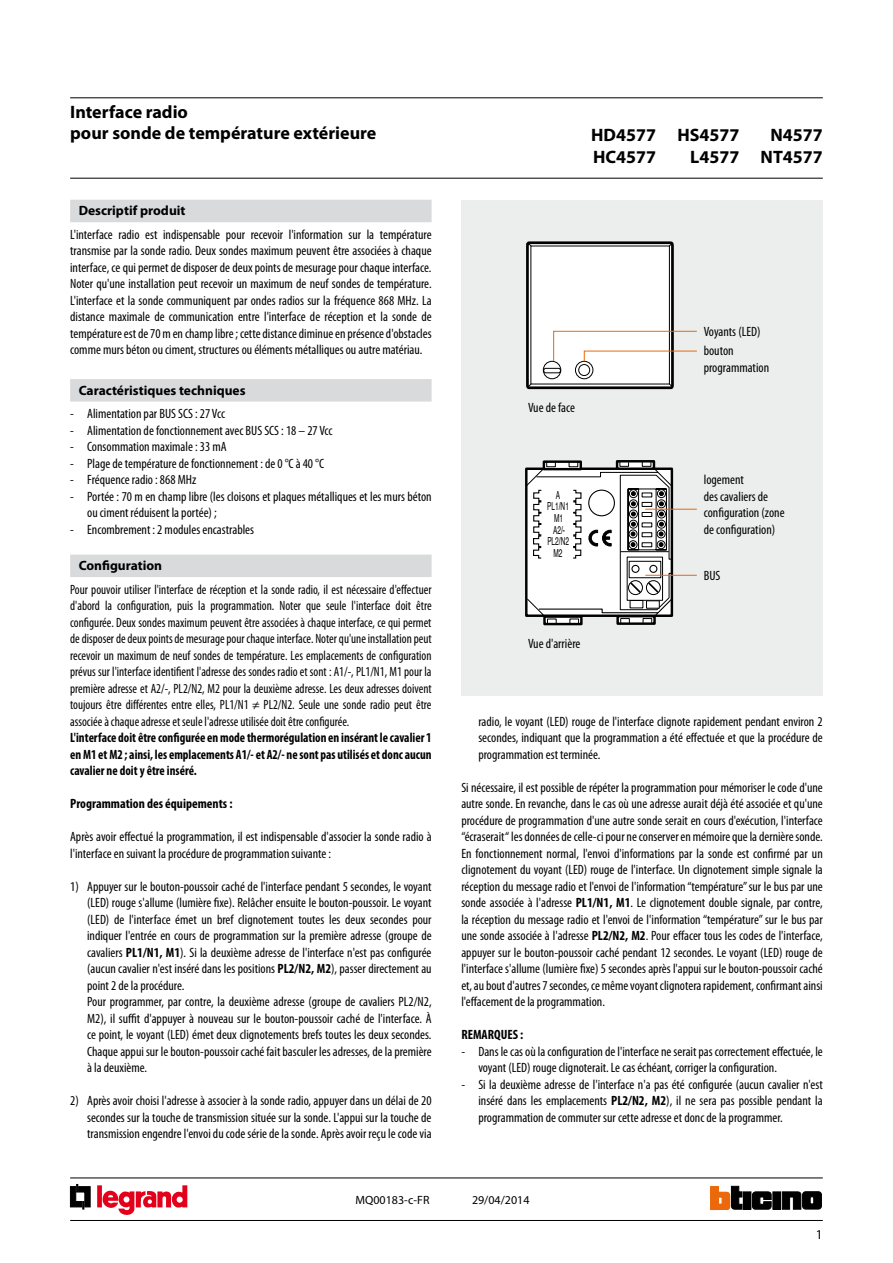
<style>
.page{position:relative;width:893px;height:1263px;background:#fff}
.page>*{position:absolute;margin:0;border:0;box-sizing:border-box;transform-origin:0 0}
.t1{font:700 18px/21.9px "Myriad Pro";color:#000}
.t2{font:condensed 13.5px/16.5px "Myriad Pro";color:#000}
.t3{font:condensed 13.5px/16.5px "Myriad Pro";color:#000;text-align:justify;scale:.94 1}
.t4{font:700 condensed 13.5px/16.5px "Myriad Pro";color:#000;text-align:justify;scale:.94 1}
.t5{font:700 13.5px "Myriad Pro";color:#000}
.t6{font:700 condensed 13.5px "Myriad Pro";color:#000}
.t7{font:13.5px "Myriad Pro";color:#000}
.t8{font:12px "Myriad Pro";color:#000}
.t9{font:11.1px/11.6px "Helvetica";color:#000;text-align:center;scale:.59 1}
.s1{font-weight:700}
</style>
<div class="page">
<hr style="left:70px;top:97px;width:753px;height:1px;background:#000">
<hr style="left:70px;top:178px;width:753px;height:1px;background:#000">
<hr style="left:70px;top:1220px;width:753px;height:1px;background:#000">
<hr style="left:70px;top:1177px;width:753px;height:1px;background:#000">
<div style="left:97px;top:1185px;width:5px;height:22px;background:#e2001a"></div>
<svg style="left:102px;top:1185px;width:85px;height:30px"></svg>
<svg style="left:70px;top:1184px;width:21px;height:25px"></svg>
<div style="left:743px;top:1192px;width:8px;height:17px;background:#000"></div>
<div style="left:773px;top:1192px;width:7px;height:17px;background:#000"></div>
<svg style="left:782px;top:1192px;width:39px;height:17px"></svg>
<svg style="left:710px;top:1186px;width:32px;height:24px"></svg>
<svg style="left:752px;top:1192px;width:19px;height:17px"></svg>
<div style="left:461px;top:200px;width:362px;height:496px;background:#eceded"></div>
<svg style="left:526px;top:241px;width:171px;height:149px;background:#e8e6e5"></svg>
<div style="left:616px;top:460px;width:39px;height:10px;border:2px solid #000"></div>
<svg style="left:525px;top:461px;width:148px;height:164px;background:#ccc"></svg>
<hr style="left:645px;top:509px;width:52px;height:1px;background:#eb690b">
<hr style="left:645px;top:575px;width:52px;height:1px;background:#eb690b">
<div style="left:70px;top:200px;width:362px;height:22px;background:#d9dadb"></div>
<div style="left:70px;top:379px;width:362px;height:23px;background:#d9dadb"></div>
<div style="left:70px;top:555px;width:362px;height:22px;background:#d9dadb"></div>
<h1 class="t1" style="left:70px;top:100px;width:308px">Interface radio<br>pour sonde de température extérieure</h1>
<p class="t5" style="left:79px;top:202px;width:108px">Descriptif produit</p>
<p class="t2" style="left:70px;top:226px;width:363px;text-align:justify">L'interface radio est indispensable pour recevoir l'information sur la température transmise par la sonde radio. Deux sondes maximum peuvent être associées à chaque interface, ce qui permet de disposer de deux points de mesurage pour chaque interface.<br>Noter qu'une installation peut recevoir un maximum de neuf sondes de température.<br>L'interface et la sonde communiquent par ondes radios sur la fréquence 868 MHz. La distance maximale de communication entre l'interface de réception et la sonde de température est de 70 m en champ libre ; cette distance diminue en présence d'obstacles comme murs béton ou ciment, structures ou éléments métalliques ou autre matériau.</p>
<p class="t5" style="left:79px;top:381px;width:168px">Caractéristiques techniques</p>
<p class="t2" style="left:70px;top:405px;width:157px">- Alimentation par BUS SCS : 27 Vcc</p>
<p class="t2" style="left:70px;top:422px;width:264px">- Alimentation de fonctionnement avec BUS SCS : 18 – 27 Vcc</p>
<p class="t2" style="left:70px;top:438px;width:158px">- Consommation maximale : 33 mA</p>
<p class="t2" style="left:70px;top:455px;width:255px">- Plage de température de fonctionnement : de 0 °C à 40 °C</p>
<p class="t2" style="left:70px;top:471px;width:128px">- Fréquence radio : 868 MHz</p>
<p class="t2" style="left:87px;top:488px;width:346px;text-indent:-17px">- Portée : 70 m en champ libre (les cloisons et plaques métalliques et les murs béton ou ciment réduisent la portée) ;</p>
<p class="t2" style="left:70px;top:521px;width:185px">- Encombrement : 2 modules encastrables</p>
<p class="t5" style="left:79px;top:557px;width:85px">Configuration</p>
<p class="t3" style="left:70px;top:581px;width:386px">Pour pouvoir utiliser l'interface de réception et la sonde radio, il est nécessaire d'effectuer d'abord la configuration, puis la programmation. Noter que seule l'interface doit être configurée. Deux sondes maximum peuvent être associées à chaque interface, ce qui permet de disposer de deux points de mesurage pour chaque interface. Noter qu'une installation peut recevoir un maximum de neuf sondes de température. Les emplacements de configuration prévus sur l'interface identifient l'adresse des sondes radio et sont : A1/-, PL1/N1, M1 pour la première adresse et A2/-, PL2/N2, M2 pour la deuxième adresse. Les deux adresses doivent toujours être différentes entre elles, PL1/N1 ≠ PL2/N2. Seule une sonde radio peut être associée à chaque adresse et seule l'adresse utilisée doit être configurée.</p>
<p class="t4" style="left:70px;top:729px;width:386px">L'interface doit être configurée en mode thermorégulation en insérant le cavalier 1 en M1 et M2 ; ainsi, les emplacements A1/- et A2/- ne sont pas utilisés et donc aucun cavalier ne doit y être inséré.</p>
<p class="t6" style="left:70px;top:795px;width:164px">Programmation des équipements :</p>
<p class="t2" style="left:70px;top:828px;width:363px">Après avoir effectué la programmation, il est indispensable d'associer la sonde radio à l'interface en suivant la procédure de programmation suivante :</p>
<p class="t2" style="left:87px;top:878px;width:346px;text-indent:-17px">1) Appuyer sur le bouton-poussoir caché de l'interface pendant 5 secondes, le voyant (LED) rouge s'allume (lumière fixe). Relâcher ensuite le bouton-poussoir. Le voyant (LED) de l'interface émet un bref clignotement toutes les deux secondes pour indiquer l'entrée en cours de programmation sur la première adresse (groupe de cavaliers <span class="s1">PL1/N1, M1</span>). Si la deuxième adresse de l'interface n'est pas configurée (aucun cavalier n'est inséré dans les positions <span class="s1">PL2/N2, M2</span>), passer directement au point 2 de la procédure.<br>Pour programmer, par contre, la deuxième adresse (groupe de cavaliers PL2/N2, M2), il suffit d'appuyer à nouveau sur le bouton-poussoir caché de l'interface. À ce point, le voyant (LED) émet deux clignotements brefs toutes les deux secondes.<br>Chaque appui sur le bouton-poussoir caché fait basculer les adresses, de la première à la deuxième.</p>
<p class="t2" style="left:87px;top:1092px;width:346px;text-align:justify;text-indent:-17px">2) Après avoir choisi l'adresse à associer à la sonde radio, appuyer dans un délai de 20 secondes sur la touche de transmission située sur la sonde. L'appui sur la touche de transmission engendre l'envoi du code série de la sonde. Après avoir reçu le code via</p>
<h1 class="t1" style="left:591px;top:123px;width:66px">HD4577<br>HC4577</h1>
<h1 class="t1" style="left:677px;top:123px;width:64px;text-align:right">HS4577<br>L4577</h1>
<h1 class="t1" style="left:761px;top:123px;width:64px;text-align:center">N4577<br>NT4577</h1>
<p class="t2" style="left:528px;top:399px;width:48px">Vue de face</p>
<p class="t9" style="left:556px;top:488px;width:9px">A</p>
<p class="t9" style="left:547px;top:523px;width:38px">A2/-<br>PL2/N2<br>M2</p>
<p class="t9" style="left:547px;top:500px;width:38px">PL1/N1</p>
<p class="t9" style="left:554px;top:512px;width:17px">M1</p>
<p class="t2" style="left:528px;top:635px;width:54px">Vue d'arrière</p>
<p class="t2" style="left:704px;top:321px;width:58px;line-height:19.8px">Voyants (LED) bouton</p>
<p class="t2" style="left:704px;top:359px;width:67px">programmation</p>
<p class="t2" style="left:704px;top:471px;width:82px">logement<br>des cavaliers de configuration (zone de configuration)</p>
<p class="t2" style="left:704px;top:567px;width:18px">BUS</p>
<p class="t2" style="left:478px;top:713px;width:346px;text-align:justify">radio, le voyant (LED) rouge de l'interface clignote rapidement pendant environ 2 secondes, indiquant que la programmation a été effectuée et que la procédure de programmation est terminée.</p>
<p class="t2" style="left:461px;top:779px;width:363px;text-align:justify">Si nécessaire, il est possible de répéter la programmation pour mémoriser le code d'une autre sonde. En revanche, dans le cas où une adresse aurait déjà été associée et qu'une procédure de programmation d'une autre sonde serait en cours d'exécution, l'interface “écraserait“ les données de celle-ci pour ne conserver en mémoire que la dernière sonde.<br>En fonctionnement normal, l'envoi d'informations par la sonde est confirmé par un clignotement du voyant (LED) rouge de l'interface. Un clignotement simple signale la réception du message radio et l'envoi de l'information “température” sur le bus par une sonde associée à l'adresse <span class="s1">PL1/N1, M1</span>. Le clignotement double signale, par contre, la réception du message radio et l'envoi de l'information “température” sur le bus par une sonde associée à l'adresse <span class="s1">PL2/N2, M2</span>. Pour effacer tous les codes de l'interface, appuyer sur le bouton-poussoir caché pendant 12 secondes. Le voyant (LED) rouge de l'interface s'allume (lumière fixe) 5 secondes après l'appui sur le bouton-poussoir caché et, au bout d'autres 7 secondes, ce même voyant clignotera rapidement, confirmant ainsi l'effacement de la programmation.</p>
<p class="t6" style="left:461px;top:1026px;width:63px">REMARQUES :</p>
<p class="t2" style="left:478px;top:1043px;width:346px;text-indent:-17px">- Dans le cas où la configuration de l'interface ne serait pas correctement effectuée, le voyant (LED) rouge clignoterait. Le cas échéant, corriger la configuration.</p>
<p class="t2" style="left:478px;top:1076px;width:346px;text-align:justify;text-indent:-17px">- Si la deuxième adresse de l'interface n'a pas été configurée (aucun cavalier n'est inséré dans les emplacements <span class="s1">PL2/N2, M2</span>), il ne sera pas possible pendant la programmation de commuter sur cette adresse et donc de la programmer.</p>
<p class="t8" style="left:355px;top:1192px;width:76px">MQ00183-c-FR</p>
<p class="t8" style="left:472px;top:1192px;width:59px">29/04/2014</p>
<p class="t7" style="left:816px;top:1226px;width:8px">1</p>
</div>
